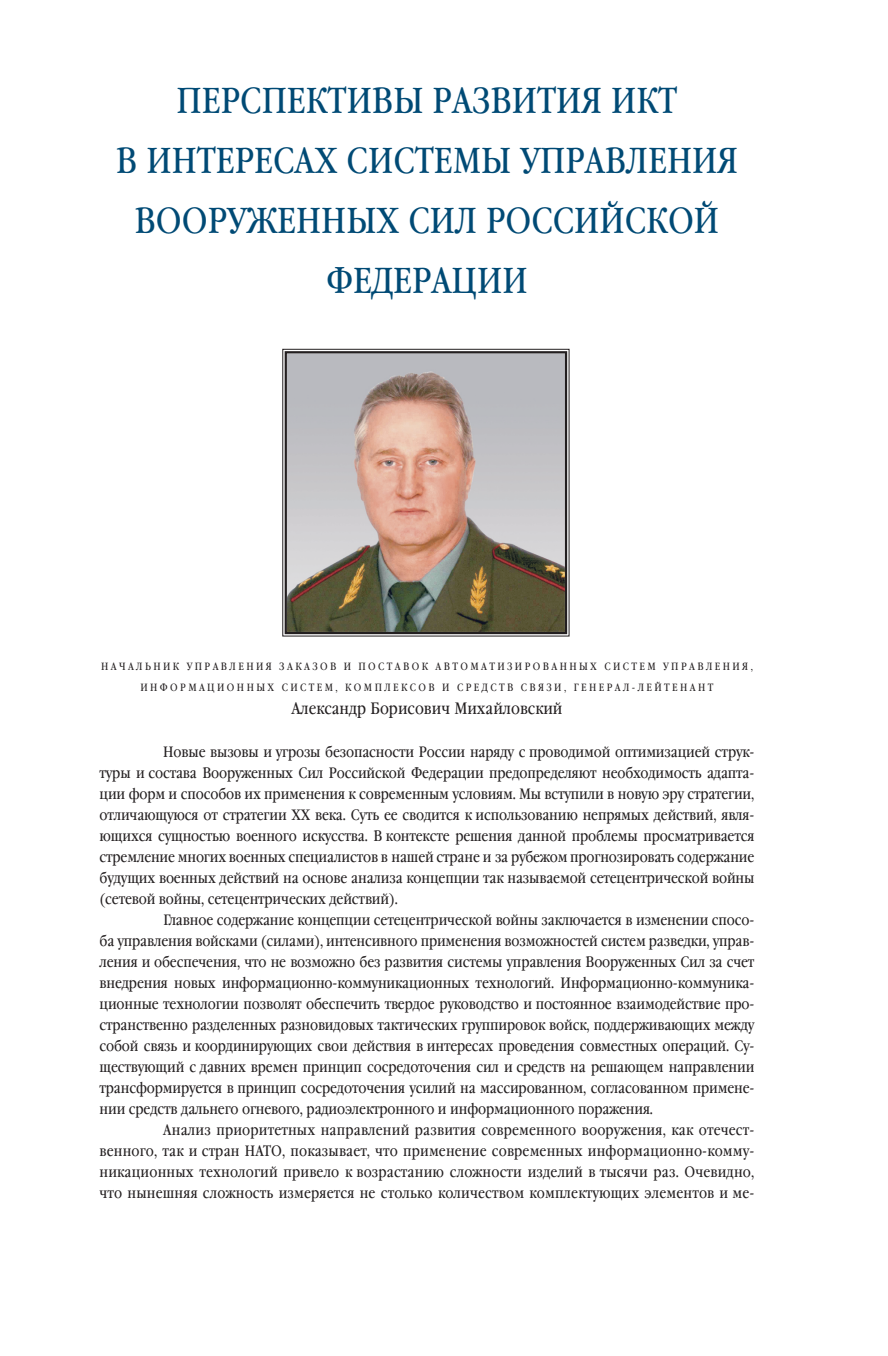
<style>
.page{position:relative;width:888px;height:1356px;background:#fff}
.page>*{position:absolute;margin:0;border:0;box-sizing:border-box;transform-origin:0 0}
.t1{font:36px "Garamond Book Narrow C";color:#004a75}
.t2{font:16.5px "Garamond Book Narrow C";color:#231f20}
.t3{font:15px "Garamond Book Narrow C";letter-spacing:-.01em;color:#231f20}
.t4{font:15px "Garamond Book Narrow C";letter-spacing:.01em;color:#231f20}
.t5{font:10.5px "Garamond Book Narrow C";letter-spacing:.23em;color:#231f20}
</style>
<div class="page">
<svg style="left:282px;top:348px;width:288px;height:289px;background:#ac9e95"></svg>
<div style="left:285px;top:351px;width:282px;height:283px;border:2px solid #231f20"></div>
<h1 class="t1" style="left:177px;top:80px;width:49px">Перспективы</h1>
<h1 class="t1" style="left:433px;top:80px;width:22px">развити</h1>
<h1 class="t1" style="left:581px;top:80px;width:53px">я икт</h1>
<h1 class="t1" style="left:116px;top:140px;width:53px">в интереса</h1>
<h1 class="t1" style="left:315px;top:140px;width:57px">х системы</h1>
<h1 class="t1" style="left:520px;top:140px;width:23px">управлени</h1>
<h1 class="t1" style="left:717px;top:140px;width:22px">я</h1>
<h1 class="t1" style="left:135px;top:200px;width:47px">Вооруженны</h1>
<h1 class="t1" style="left:376px;top:200px;width:154px">х Сил Российской</h1>
<h1 class="t1" style="left:326px;top:260px;width:50px">Федерации</h1>
<p class="t5" style="left:101px;top:660px;width:62px">Начал ьник</p>
<p class="t5" style="left:187px;top:660px;width:18px">Управлени</p>
<p class="t5" style="left:266px;top:660px;width:23px">я заказов</p>
<p class="t5" style="left:344px;top:660px;width:25px">и поставок</p>
<p class="t5" style="left:435px;top:660px;width:10px">автоматизированны</p>
<p class="t5" style="left:590px;top:660px;width:24px">х систем</p>
<p class="t5" style="left:663px;top:660px;width:10px">управлени</p>
<p class="t5" style="left:742px;top:660px;width:12px">я,</p>
<p class="t5" style="left:140px;top:681px;width:11px">информационны</p>
<p class="t5" style="left:268px;top:681px;width:24px">х систем</p>
<p class="t5" style="left:335px;top:681px;width:20px">, комплексов</p>
<p class="t5" style="left:442px;top:681px;width:24px">и средств</p>
<p class="t5" style="left:521px;top:681px;width:63px">связи, генерал-лейтенант</p>
<p class="t2" style="left:291px;top:698px;width:273px">Александр Борисович Михайловский</p>
<p class="t3" style="left:163px;top:743px;width:593px">Новые вызовы и угрозы безопасности России наряду с проводимой оптимизацией струк-</p>
<p class="t3" style="left:100px;top:764px;width:656px">туры и состава Вооруженных Сил Российской Федерации предопределяют необходимость адапта-</p>
<p class="t3" style="left:100px;top:785px;width:656px">ции форм и способов их применения к современным условиям. Мы вступили в новую эру стратегии,</p>
<p class="t3" style="left:100px;top:806px;width:656px">отличающуюся от стратегии XX века. Суть ее сводится к использованию непрямых действий, явля-</p>
<p class="t3" style="left:100px;top:827px;width:657px">ющихся сущностью военного искусства. В контексте решения данной проблемы просматривается</p>
<p class="t3" style="left:100px;top:848px;width:656px">стремление многих военных специалистов в нашей стране и за рубежом прогнозировать содержание</p>
<p class="t3" style="left:100px;top:869px;width:656px">будущих военных действий на основе анализа концепции так называемой сетецентрической войны</p>
<p class="t3" style="left:100px;top:890px;width:300px">(сетевой войны, сетецентрических действий).</p>
<p class="t3" style="left:163px;top:911px;width:593px">Главное содержание концепции сетецентрической войны заключается в изменении спосо-</p>
<p class="t3" style="left:100px;top:932px;width:656px">ба управления войсками (силами), интенсивного применения возможностей систем разведки, управ-</p>
<p class="t3" style="left:100px;top:953px;width:656px">ления и обеспечения, что не возможно без развития системы управления Вооруженных Сил за счет</p>
<p class="t3" style="left:100px;top:974px;width:656px">внедрения новых информационно-коммуникационных технологий. Информационно-коммуника-</p>
<p class="t3" style="left:100px;top:995px;width:656px">ционные технологии позволят обеспечить твердое руководство и постоянное взаимодействие про-</p>
<p class="t3" style="left:100px;top:1016px;width:656px">странственно разделенных разновидовых тактических группировок войск, поддерживающих между</p>
<p class="t3" style="left:100px;top:1037px;width:656px">собой связь и координирующих свои действия в интересах проведения совместных операций. Су-</p>
<p class="t3" style="left:100px;top:1058px;width:656px">ществующий с давних времен принцип сосредоточения сил и средств на решающем направлении</p>
<p class="t3" style="left:100px;top:1079px;width:656px">трансформируется в принцип сосредоточения усилий на массированном, согласованном примене-</p>
<p class="t3" style="left:100px;top:1100px;width:555px">нии средств дальнего огневого, радиоэлектронного и информационного поражения.</p>
<p class="t4" style="left:163px;top:1121px;width:593px">Анализ приоритетных направлений развития современного вооружения, как отечест-</p>
<p class="t4" style="left:100px;top:1142px;width:656px">венного, так и стран НАТО, показывает, что применение современных информационно-комму-</p>
<p class="t4" style="left:100px;top:1163px;width:656px">никационных технологий привело к возрастанию сложности изделий в тысячи раз. Очевидно,</p>
<p class="t4" style="left:100px;top:1184px;width:656px">что нынешняя сложность измеряется не столько количеством комплектующих элементов и ме-</p>
</div>
